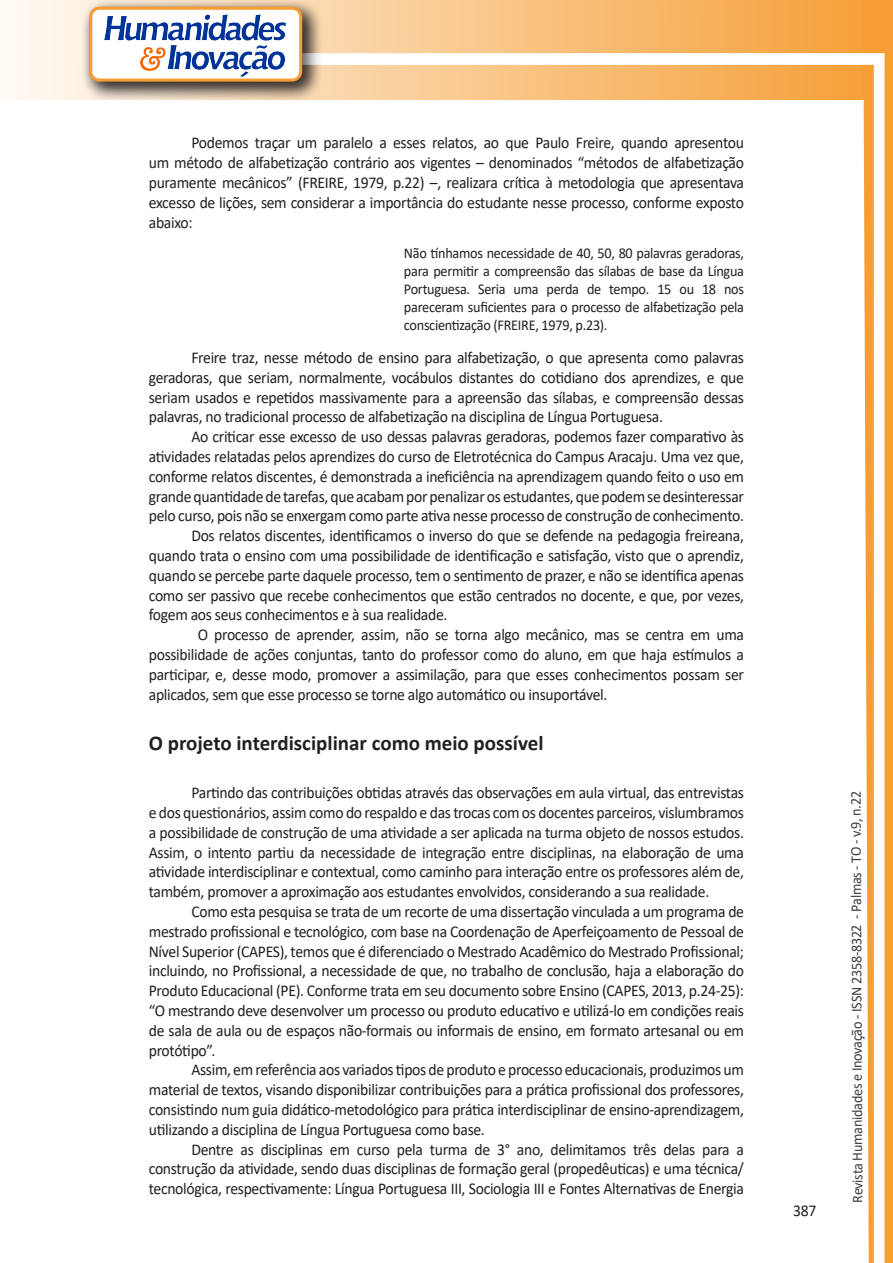
<style>
.page{position:relative;width:893px;height:1263px;background:#fff}
.page>*{position:absolute;margin:0;border:0;box-sizing:border-box;transform-origin:0 0}
.Titulo_2{font:700 21px "Calibri";color:#231f20}
.texto{font:16.5px/19.8px "Calibri";letter-spacing:-.02em;color:#231f20;text-align:justify;scale:.95 1}
.citacao{font:15px/18px "Calibri";letter-spacing:-.02em;color:#231f20;text-align:justify;scale:.95 1}
.t1{font:15px "Calibri";letter-spacing:-.025em;color:#3e3e3f;scale:.95 1}
</style>
<div class="page">
<svg style="left:5px;top:0;width:858px;height:100px;background:#f9c484"></svg>
<div style="left:302px;top:53px;width:582px;height:12px;background:#fff;border:2px solid #fff"></div>
<svg style="left:863px;top:0;width:30px;height:1263px"></svg>
<div style="left:81px;top:0;width:241px;height:102px;background:#231f20;opacity:.75"></div>
<div style="left:91px;top:8px;width:210px;height:72px;background:#fff;border-radius:9px"></div>
<img style="left:104px;top:14px;width:181px;height:62px">
<div style="left:89px;top:7px;width:213px;height:75px;border:3px solid #f69e34;border-radius:9px"></div>
<p class="texto" style="left:149px;top:133px;width:628px;text-indent:43px">Podemos traçar um paralelo a esses relatos, ao que Paulo Freire, quando apresentou um método de alfabetização contrário aos vigentes – denominados “métodos de alfabetização puramente mecânicos” (FREIRE, 1979, p.22) –, realizara crítica à metodologia que apresentava excesso de lições, sem considerar a importância do estudante nesse processo, conforme exposto abaixo:</p>
<p class="citacao" style="left:404px;top:244px;width:360px">Não tínhamos necessidade de 40, 50, 80 palavras geradoras, para permitir a compreensão das sílabas de base da Língua Portuguesa. Seria uma perda de tempo. 15 ou 18 nos pareceram suficientes para o processo de alfabetização pela conscientização (FREIRE, 1979, p.23).</p>
<p class="texto" style="left:149px;top:347px;width:628px;text-indent:43px">Freire traz, nesse método de ensino para alfabetização, o que apresenta como palavras geradoras, que seriam, normalmente, vocábulos distantes do cotidiano dos aprendizes, e que seriam usados e repetidos massivamente para a apreensão das sílabas, e compreensão dessas palavras, no tradicional processo de alfabetização na disciplina de Língua Portuguesa.</p>
<p class="texto" style="left:149px;top:426px;width:628px;text-indent:43px">Ao criticar esse excesso de uso dessas palavras geradoras, podemos fazer comparativo às atividades relatadas pelos aprendizes do curso de Eletrotécnica do Campus Aracaju. Uma vez que, conforme relatos discentes, é demonstrada a ineficiência na aprendizagem quando feito o uso em grande quantidade de tarefas, que acabam por penalizar os estudantes, que podem se desinteressar pelo curso, pois não se enxergam como parte ativa nesse processo de construção de conhecimento.</p>
<p class="texto" style="left:149px;top:525px;width:628px;text-indent:43px">Dos relatos discentes, identificamos o inverso do que se defende na pedagogia freireana, quando trata o ensino com uma possibilidade de identificação e satisfação, visto que o aprendiz, quando se percebe parte daquele processo, tem o sentimento de prazer, e não se identifica apenas como ser passivo que recebe conhecimentos que estão centrados no docente, e que, por vezes, fogem aos seus conhecimentos e à sua realidade.</p>
<p class="texto" style="left:149px;top:624px;width:628px;text-indent:49px">O processo de aprender, assim, não se torna algo mecânico, mas se centra em uma possibilidade de ações conjuntas, tanto do professor como do aluno, em que haja estímulos a participar, e, desse modo, promover a assimilação, para que esses conhecimentos possam ser aplicados, sem que esse processo se torne algo automático ou insuportável.</p>
<p class="Titulo_2" style="left:149px;top:728px;width:396px">O projeto interdisciplinar como meio possível</p>
<p class="texto" style="left:149px;top:782px;width:628px;text-indent:43px">Partindo das contribuições obtidas através das observações em aula virtual, das entrevistas e dos questionários, assim como do respaldo e das trocas com os docentes parceiros, vislumbramos a possibilidade de construção de uma atividade a ser aplicada na turma objeto de nossos estudos.<br>Assim, o intento partiu da necessidade de integração entre disciplinas, na elaboração de uma atividade interdisciplinar e contextual, como caminho para interação entre os professores além de, também, promover a aproximação aos estudantes envolvidos, considerando a sua realidade.</p>
<p class="texto" style="left:149px;top:901px;width:628px;text-indent:43px">Como esta pesquisa se trata de um recorte de uma dissertação vinculada a um programa de mestrado profissional e tecnológico, com base na Coordenação de Aperfeiçoamento de Pessoal de Nível Superior (CAPES), temos que é diferenciado o Mestrado Acadêmico do Mestrado Profissional; incluindo, no Profissional, a necessidade de que, no trabalho de conclusão, haja a elaboração do Produto Educacional (PE). Conforme trata em seu documento sobre Ensino (CAPES, 2013, p.24-25): “O mestrando deve desenvolver um processo ou produto educativo e utilizá-lo em condições reais de sala de aula ou de espaços não-formais ou informais de ensino, em formato artesanal ou em protótipo”.</p>
<p class="texto" style="left:149px;top:1060px;width:628px;text-indent:43px">Assim, em referência aos variados tipos de produto e processo educacionais, produzimos um material de textos, visando disponibilizar contribuições para a prática profissional dos professores, consistindo num guia didático-metodológico para prática interdisciplinar de ensino-aprendizagem, utilizando a disciplina de Língua Portuguesa como base.</p>
<p class="texto" style="left:149px;top:1139px;width:628px;text-indent:43px">Dentre as disciplinas em curso pela turma de 3° ano, delimitamos três delas para a construção da atividade, sendo duas disciplinas de formação geral (propedêuticas) e uma técnica/ tecnológica, respectivamente: Língua Portuguesa III, Sociologia III e Fontes Alternativas de Energia</p>
<p class="texto" style="left:793px;top:1200px;width:26px">387</p>
<p class="t1" style="left:846px;top:1203px;width:435px;rotate:-90deg">Revista Humanidades e Inovação - ISSN 2358-8322 - Palmas - TO - v.9, n.22</p>
</div>
